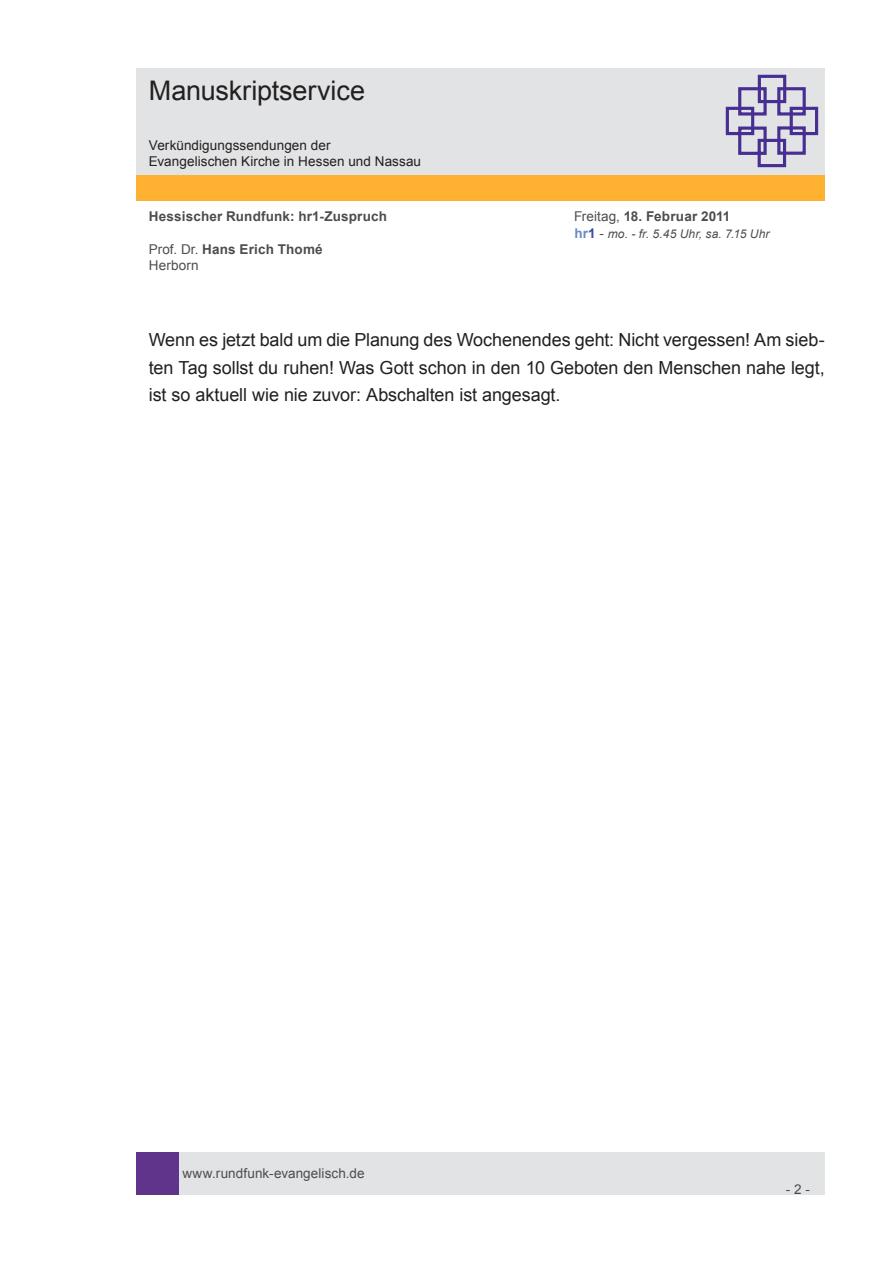
<style>
.page{position:relative;width:893px;height:1263px;background:#fff}
.page>*{position:absolute;margin:0;border:0;box-sizing:border-box;transform-origin:0 0}
.t1{font:27px "Arial";letter-spacing:-.005em;color:#231f20}
.t2{font:18px/27.2px "Arial";letter-spacing:-.005em;color:#231f20;text-align:justify}
.t3{font:13.5px/16.2px "Arial";letter-spacing:.005em;color:#231f20}
.t4{font:13.5px/16.2px "Arial";letter-spacing:.005em;color:#4d4d4d}
.t5{font:700 13.5px "Arial";letter-spacing:.015em;color:#4d4d4d}
.t6{font:italic 12px "Arial";letter-spacing:.015em;color:#4d4d4d}
.s1{font-weight:400}
.s2{font-weight:700;font-style:normal;font-size:13.5px;color:#688bc0}
.s3{font-weight:700;font-style:normal;font-size:13.5px;color:#2f4fa1}
.s4{font-style:normal;font-size:13.5px}
.s5{font-weight:700}
</style>
<div class="page">
<div style="left:179px;top:1152px;width:646px;height:43px;background:#e2e3e4"></div>
<div style="left:136px;top:1152px;width:43px;height:43px;background:#5f348a"></div>
<div style="left:136px;top:175px;width:689px;height:26px;background:#ffb132"></div>
<div style="left:136px;top:68px;width:689px;height:106px;background:#e2e3e4"></div>
<svg style="left:725px;top:74px;width:94px;height:94px"></svg>
<h1 class="t1" style="left:149px;top:73px;width:218px">Manuskriptservice</h1>
<p class="t3" style="left:149px;top:137px;width:274px">Verkündigungssendungen der<br>Evangelischen Kirche in Hessen und Nassau</p>
<p class="t5" style="left:149px;top:208px;width:240px">Hessischer Rundfunk: hr1-Zuspruch</p>
<p class="t5" style="left:574px;top:208px;width:158px"><span class="s1">Freitag,</span> 18. Februar 2011</p>
<p class="t6" style="left:574px;top:226px;width:197px"><span class="s2">hr</span><span class="s3">1</span> <span class="s4">-</span> mo. - fr. 5.45 Uhr, sa. 7.15 Uhr</p>
<p class="t4" style="left:149px;top:241px;width:175px">Prof. Dr. <span class="s5">Hans Erich Thomé<br></span>Herborn</p>
<p class="t2" style="left:149px;top:327px;width:678px">Wenn es jetzt bald um die Planung des Wochenendes geht: Nicht vergessen! Am sieb&shy;ten Tag sollst du ruhen! Was Gott schon in den 10 Geboten den Menschen nahe legt, ist so aktuell wie nie zuvor: Abschalten ist angesagt.</p>
<p class="t4" style="left:182px;top:1165px;width:184px">www.rundfunk-evangelisch.de</p>
<p class="t4" style="left:786px;top:1181px;width:26px">- 2 -</p>
</div>
